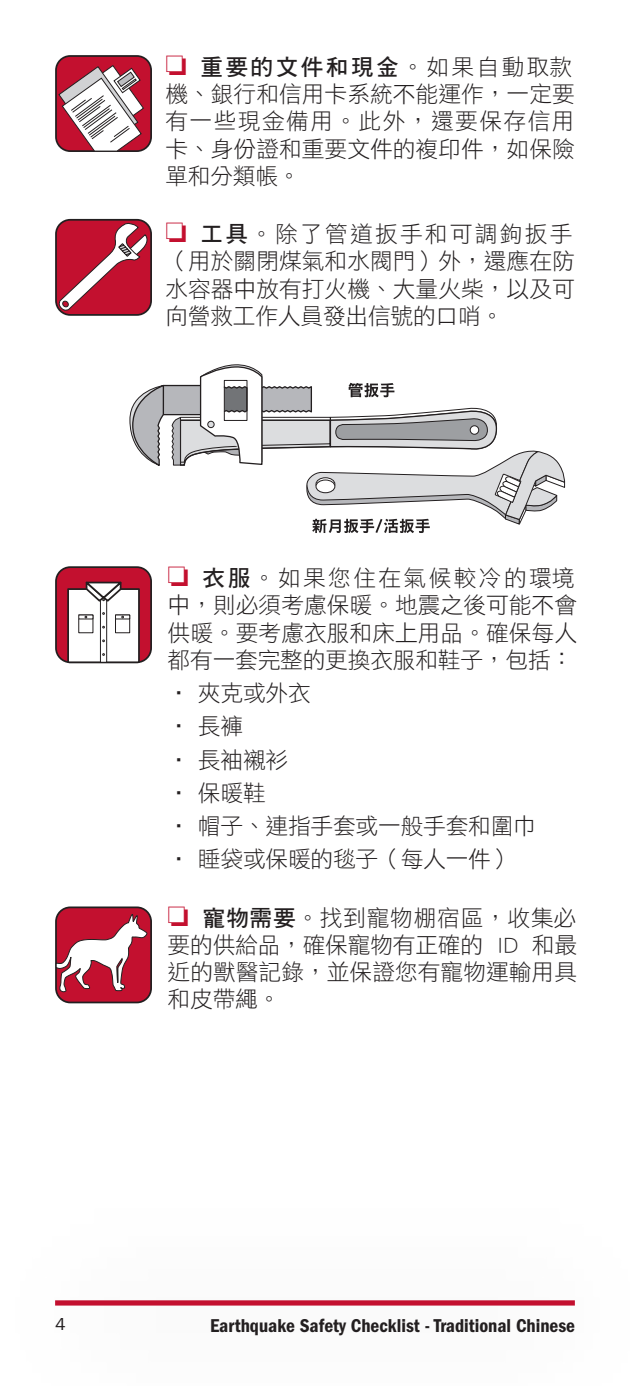
<style>
.page{position:relative;width:630px;height:1386px;background:#fff}
.page>*{position:absolute;margin:0;border:0;box-sizing:border-box;transform-origin:0 0}
.t1{font:22.75px/27.3px "DF Hei Std W3";color:#231f20;text-align:justify}
.t2{font:22.75px "DF Hei Std W7";letter-spacing:.105em;color:#231f20}
.t3{font:19.25px "ITC Franklin Gothic Std Dm Cd";color:#231f20}
.t4{font:17.5px "ITC Franklin Gothic Std";color:#231f20}
.s1{color:#c3102f}
.s2{font-family:"DF Hei Std W3"}
.s3{font-family:"DF Hei Std W7"}
</style>
<div class="page">
<div style="left:55px;top:1300px;width:520px;height:6px;background:#c3102f"></div>
<div style="left:56px;top:56px;width:95px;height:95px;background:#c3102f;border-radius:14px"></div>
<div style="left:55px;top:55px;width:97px;height:97px;border:2px solid #231f20;border-radius:14px"></div>
<svg style="left:58px;top:64px;width:87px;height:88px"></svg>
<div style="left:55px;top:219px;width:97px;height:97px;border:2px solid #231f20;border-radius:14px"></div>
<svg style="left:57px;top:222px;width:92px;height:91px;background:#c43851"></svg>
<div style="left:56px;top:567px;width:95px;height:95px;background:#c3102f;border-radius:14px"></div>
<div style="left:55px;top:566px;width:97px;height:97px;border:2px solid #231f20;border-radius:14px"></div>
<svg style="left:66px;top:581px;width:75px;height:82px;background:#d6c8ca"></svg>
<div style="left:56px;top:907px;width:95px;height:95px;background:#c3102f;border-radius:14px"></div>
<div style="left:55px;top:907px;width:97px;height:96px;border:2px solid #231f20;border-radius:14px"></div>
<svg style="left:55px;top:914px;width:93px;height:82px"></svg>
<div style="left:163px;top:386px;width:62px;height:29px;background:#b6b7bb"></div>
<div style="left:163px;top:385px;width:62px;height:30px;border:1px solid #231f20"></div>
<svg style="left:130px;top:384px;width:35px;height:82px"></svg>
<svg style="left:171px;top:364px;width:394px;height:169px"></svg>
<p class="t2" style="left:165px;top:54px;width:408px"><span class="s1">❏</span> 重要的文件和現金<span class="s2">。如果自動取款</span></p>
<p class="t1" style="left:165px;top:80px;width:411px">機、銀行和信用卡系統不能運作，一定要有一些現金備用。此外，還要保存信用卡、身份證和重要文件的複印件，如保險單和分類帳。</p>
<p class="t1" style="left:165px;top:220px;width:411px"><span class="s1">❏</span> <span class="s3">工具</span>。除了管道扳手和可調鉤扳手（用於關閉煤氣和水閥門）外，還應在防水容器中放有打火機、大量火柴，以及可向營救工作人員發出信號的口哨。</p>
<p class="t1" style="left:168px;top:564px;width:411px"><span class="s1">❏</span> <span class="s3">衣服</span>。如果您住在氣候較冷的環境中，則必須考慮保暖。地震之後可能不會供暖。要考慮衣服和床上用品。確保每人都有一套完整的更換衣服和鞋子，包括：</p>
<p class="t1" style="left:168px;top:676px;width:370px;line-height:33.2px;text-align:left">‧ 夾克或外衣<br>‧ 長褲<br>‧ 長袖襯衫<br>‧ 保暖鞋<br>‧ 帽子、連指手套或一般手套和圍巾‧ 睡袋或保暖的毯子（每人一件）</p>
<p class="t1" style="left:168px;top:903px;width:411px"><span class="s1">❏</span> <span class="s3">寵物需要</span>。找到寵物棚宿區，收集必要的供給品，確保寵物有正確的 ID 和最近的獸醫記錄，並保證您有寵物運輸用具和皮帶繩。</p>
<p class="t4" style="left:55px;top:1314px;width:12px">4</p>
<p class="t3" style="left:210px;top:1314px;width:366px">Earthquake Safety Checklist - Traditional Chinese</p>
</div>
